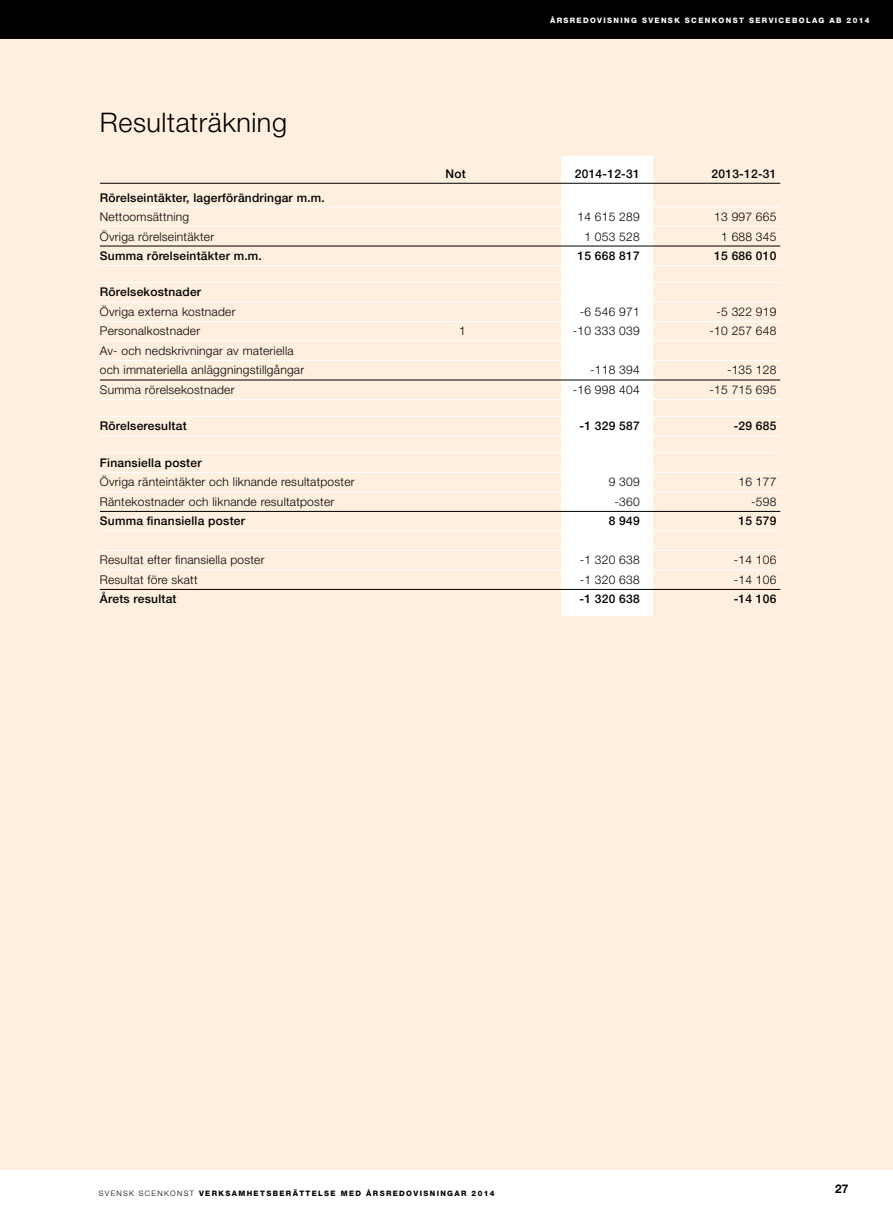
<style>
.page{position:relative;width:893px;height:1212px;background:#fff}
.page>*{position:absolute;margin:0;border:0;box-sizing:border-box;transform-origin:0 0}
.t1{font:300 27px "Helvetica Neue";letter-spacing:.02em;color:#000}
.t2{font:300 12px/19.5px "Helvetica Neue";letter-spacing:.02em;color:#000}
.t3{font:500 12px "Helvetica Neue";letter-spacing:.02em;color:#000}
.t4{font:700 12px "Helvetica Neue";color:#000}
.t5{font:800 7.5px "Helvetica Neue";letter-spacing:.18em;color:#000}
.t6{font:800 7.5px "Helvetica Neue";letter-spacing:.18em;color:#fff}
.s1{font-weight:300}
</style>
<div class="page">
<div style="left:0;top:35px;width:893px;height:1134px;background:#ffefdf"></div>
<div style="left:561px;top:156px;width:92px;height:459px;background:#fff"></div>
<hr style="left:100px;top:183px;width:680px;height:1px;background:#000">
<hr style="left:100px;top:207px;width:680px;height:1px;background:#fff">
<hr style="left:100px;top:226px;width:680px;height:1px;background:#fff">
<hr style="left:100px;top:246px;width:680px;height:1px;background:#000">
<hr style="left:100px;top:265px;width:680px;height:1px;background:#fff">
<hr style="left:100px;top:282px;width:680px;height:1px;background:#fff">
<hr style="left:100px;top:302px;width:680px;height:1px;background:#fff">
<hr style="left:100px;top:321px;width:680px;height:1px;background:#fff">
<hr style="left:100px;top:341px;width:680px;height:1px;background:#fff">
<hr style="left:100px;top:360px;width:680px;height:1px;background:#fff">
<hr style="left:100px;top:380px;width:680px;height:1px;background:#000">
<hr style="left:100px;top:399px;width:680px;height:1px;background:#fff">
<hr style="left:100px;top:416px;width:680px;height:1px;background:#fff">
<hr style="left:100px;top:436px;width:680px;height:1px;background:#fff">
<hr style="left:100px;top:453px;width:680px;height:1px;background:#fff">
<hr style="left:100px;top:472px;width:680px;height:1px;background:#fff">
<hr style="left:100px;top:492px;width:680px;height:1px;background:#fff">
<hr style="left:100px;top:511px;width:680px;height:1px;background:#000">
<hr style="left:100px;top:531px;width:680px;height:1px;background:#fff">
<hr style="left:100px;top:550px;width:680px;height:1px;background:#fff">
<hr style="left:100px;top:570px;width:680px;height:1px;background:#fff">
<hr style="left:100px;top:589px;width:680px;height:1px;background:#000">
<div style="left:0;top:0;width:893px;height:38px;background:#000"></div>
<h1 class="t1" style="left:100px;top:106px;width:189px">Resultaträkning</h1>
<p class="t6" style="left:550px;top:16px;width:321px">ÅRSREDOVISNING SVENSK SCENKONST SERVICEBOLAG AB 2014</p>
<p class="t3" style="left:445px;top:166px;width:22px">Not</p>
<p class="t3" style="left:575px;top:166px;width:66px">2014-12-31</p>
<p class="t3" style="left:712px;top:166px;width:66px">2013-12-31</p>
<p class="t3" style="left:100px;top:190px;width:227px">Rörelseintäkter, lagerförändringar m.m.</p>
<p class="t2" style="left:100px;top:207px;width:91px">Nettoomsättning</p>
<p class="t2" style="left:577px;top:207px;width:64px">14 615 289</p>
<p class="t2" style="left:714px;top:207px;width:64px">13 997 665</p>
<p class="t2" style="left:100px;top:226px;width:116px">Övriga rörelseintäkter</p>
<p class="t2" style="left:584px;top:226px;width:57px">1 053 528</p>
<p class="t2" style="left:721px;top:226px;width:57px">1 688 345</p>
<p class="t3" style="left:100px;top:249px;width:164px">Summa rörelseintäkter m.m.</p>
<p class="t3" style="left:577px;top:249px;width:64px">15 668 817</p>
<p class="t3" style="left:714px;top:249px;width:64px">15 686 010</p>
<p class="t3" style="left:100px;top:285px;width:103px">Rörelsekostnader</p>
<p class="t2" style="left:100px;top:302px;width:137px">Övriga externa kostnader</p>
<p class="t2" style="left:580px;top:302px;width:61px">-6 546 971</p>
<p class="t2" style="left:716px;top:302px;width:61px">-5 322 919</p>
<p class="t2" style="left:100px;top:321px;width:102px">Personalkostnader</p>
<p class="t2" style="left:459px;top:321px;width:8px">1</p>
<p class="t2" style="left:573px;top:321px;width:68px">-10 333 039</p>
<p class="t2" style="left:710px;top:321px;width:68px">-10 257 648</p>
<p class="t2" style="left:100px;top:341px;width:206px">Av- och nedskrivningar av materiella och immateriella anläggningstillgångar</p>
<p class="t2" style="left:590px;top:360px;width:51px">-118 394</p>
<p class="t2" style="left:727px;top:360px;width:51px">-135 128</p>
<p class="t2" style="left:100px;top:380px;width:136px">Summa rörelsekostnader</p>
<p class="t2" style="left:573px;top:380px;width:68px">-16 998 404</p>
<p class="t2" style="left:710px;top:380px;width:68px">-15 715 695</p>
<p class="t3" style="left:100px;top:419px;width:88px">Rörelseresultat</p>
<p class="t3" style="left:579px;top:419px;width:62px">-1 329 587</p>
<p class="t3" style="left:734px;top:419px;width:44px">-29 685</p>
<p class="t3" style="left:100px;top:455px;width:103px">Finansiella poster</p>
<p class="t2" style="left:100px;top:472px;width:256px">Övriga ränteintäkter och liknande resultatposter</p>
<p class="t2" style="left:609px;top:472px;width:32px">9 309</p>
<p class="t2" style="left:739px;top:472px;width:39px">16 177</p>
<p class="t2" style="left:100px;top:492px;width:236px">Räntekostnader och liknande resultatposter</p>
<p class="t2" style="left:615px;top:492px;width:27px">-360</p>
<p class="t2" style="left:751px;top:492px;width:27px">-598</p>
<p class="t3" style="left:100px;top:514px;width:147px">Summa finansiella poster</p>
<p class="t3" style="left:609px;top:514px;width:32px">8 949</p>
<p class="t3" style="left:739px;top:514px;width:39px">15 579</p>
<p class="t2" style="left:100px;top:550px;width:166px">Resultat efter finansiella poster</p>
<p class="t2" style="left:580px;top:550px;width:61px">-1 320 638</p>
<p class="t2" style="left:734px;top:550px;width:44px">-14 106</p>
<p class="t2" style="left:100px;top:570px;width:99px">Resultat före skatt</p>
<p class="t2" style="left:580px;top:570px;width:61px">-1 320 638</p>
<p class="t2" style="left:734px;top:570px;width:44px">-14 106</p>
<p class="t3" style="left:100px;top:592px;width:78px">Årets resultat</p>
<p class="t3" style="left:579px;top:592px;width:62px">-1 320 638</p>
<p class="t3" style="left:734px;top:592px;width:44px">-14 106</p>
<p class="t5" style="left:99px;top:1188px;width:397px"><span class="s1">SVENSK SCENKONST</span> VERKSAMHETSBERÄTTELSE MED ÅRSREDOVISNINGAR 2014</p>
<p class="t4" style="left:835px;top:1181px;width:15px">27</p>
</div>
